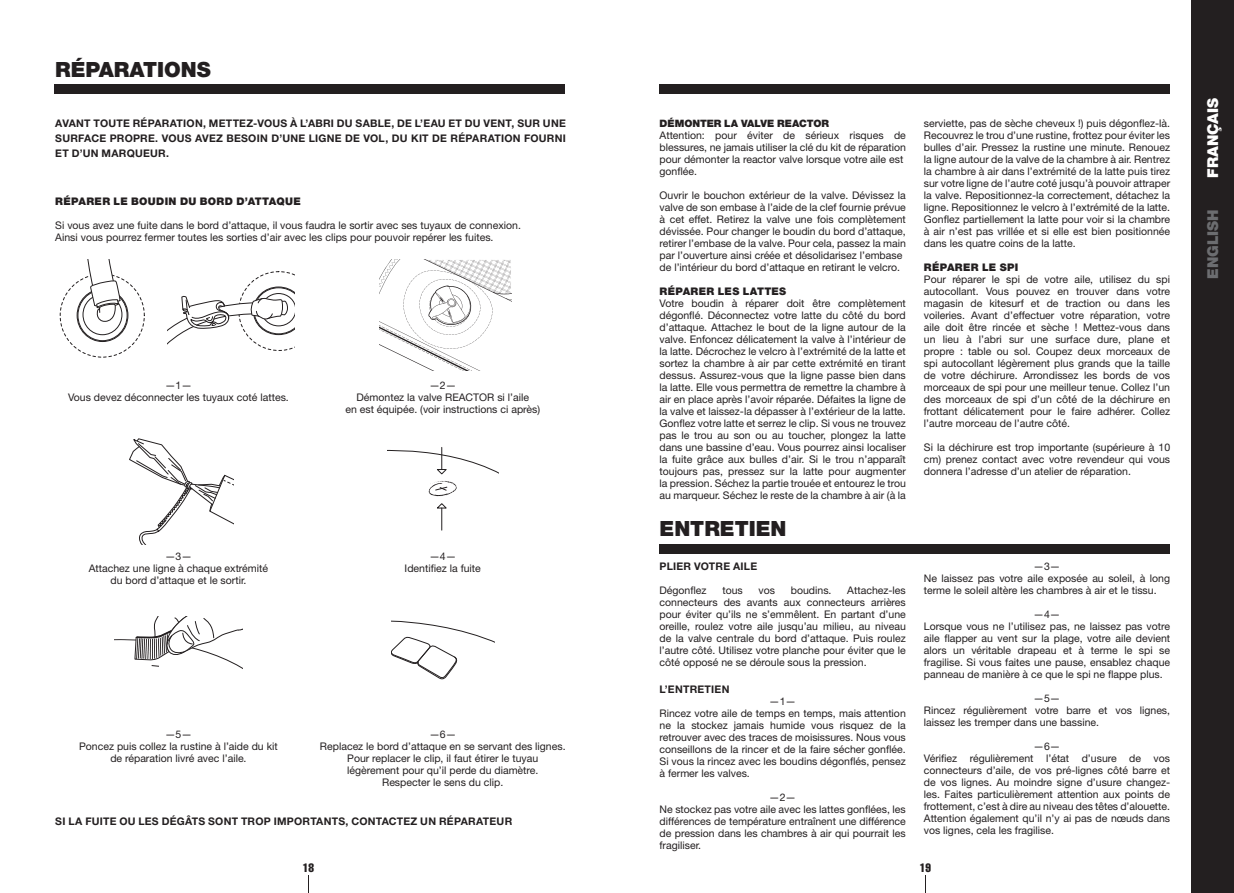
<style>
.page{position:relative;width:1234px;height:893px;background:#fff}
.page>*{position:absolute;margin:0;border:0;box-sizing:border-box;transform-origin:0 0}
.t1{font:900 21px "Helvetica Neue LT Std";color:#231f20}
.t2{font:900 15px "Helvetica Neue LT Std";color:#fff}
.t3{font:900 15px "Helvetica Neue LT Std";color:#6c6d70}
.t4{font:extra-condensed 12px "Helvetica";color:#231f20}
.t5{font:10.5px/12px "Helvetica Neue LT Std";color:#231f20}
.t6{font:700 10.5px/15px "Helvetica Neue LT Std";letter-spacing:.025em;color:#231f20;text-align:justify}
.t7{font:900 10.5px "Helvetica Neue LT Std";letter-spacing:.03em;color:#231f20}
.t8{font:900 10.2px "Helvetica Neue LT Std";color:#231f20}
</style>
<div class="page">
<svg style="left:129px;top:438px;width:105px;height:106px"></svg>
<svg style="left:387px;top:447px;width:111px;height:83px"></svg>
<svg style="left:114px;top:616px;width:129px;height:53px"></svg>
<svg style="left:391px;top:620px;width:103px;height:60px"></svg>
<div style="left:78px;top:290px;width:49px;height:51px;border:1px solid #231f20;border-radius:50%"></div>
<div style="left:83px;top:294px;width:39px;height:41px;border:1px solid #231f20;border-radius:50%"></div>
<div style="left:77px;top:289px;width:51px;height:53px;border:1px solid #231f20;border-radius:50%"></div>
<svg style="left:86px;top:260px;width:34px;height:62px"></svg>
<svg style="left:167px;top:271px;width:128px;height:80px"></svg>
<svg style="left:379px;top:260px;width:132px;height:111px"></svg>
<div style="left:1191px;top:0;width:42px;height:893px;background:#231f20"></div>
<div style="left:54px;top:84px;width:510px;height:10px;background:#231f20"></div>
<div style="left:659px;top:84px;width:510px;height:10px;background:#231f20"></div>
<div style="left:659px;top:544px;width:510px;height:9px;background:#231f20"></div>
<svg style="left:308px;top:876px;width:1px;height:17px"></svg>
<svg style="left:925px;top:876px;width:1px;height:17px"></svg>
<h1 class="t1" style="left:55px;top:57px;width:157px">RÉPARATIONS</h1>
<p class="t6" style="left:55px;top:115px;width:512px">AVANT TOUTE RÉPARATION, METTEZ-VOUS À L’ABRI DU SABLE, DE L’EAU ET DU VENT, SUR UNE SURFACE PROPRE. VOUS AVEZ BESOIN D’UNE LIGNE DE VOL, DU KIT DE RÉPARATION FOURNI ET D’UN MARQUEUR.</p>
<p class="t7" style="left:55px;top:195px;width:247px">RÉPARER LE BOUDIN DU BORD D’ATTAQUE</p>
<p class="t5" style="left:55px;top:220px;width:467px">Si vous avez une fuite dans le bord d’attaque, il vous faudra le sortir avec ses tuyaux de connexion.<br>Ainsi vous pourrez fermer toutes les sorties d’air avec les clips pour pouvoir repérer les fuites.</p>
<p class="t5" style="left:68px;top:379px;width:222px;text-align:center">—1—<br>Vous devez déconnecter les tuyaux coté lattes.</p>
<p class="t5" style="left:345px;top:379px;width:196px;text-align:center">—2—<br>Démontez la valve REACTOR si l’aile<br>en est équipée. (voir instructions ci après)</p>
<p class="t5" style="left:89px;top:550px;width:181px;text-align:center">—3—<br>Attachez une ligne à chaque extrémité du bord d’attaque et le sortir.</p>
<p class="t5" style="left:404px;top:550px;width:78px;text-align:center">—4—<br>Identifiez la fuite</p>
<p class="t5" style="left:79px;top:728px;width:200px;text-align:center">—5—<br>Poncez puis collez la rustine à l’aide du kit de réparation livré avec l’aile.</p>
<p class="t5" style="left:320px;top:728px;width:247px;text-align:center">—6—<br>Replacez le bord d’attaque en se servant des lignes.<br>Pour replacer le clip, il faut étirer le tuyau légèrement pour qu’il perde du diamètre.<br>Respecter le sens du clip.</p>
<p class="t6" style="left:55px;top:813px;width:458px">SI LA FUITE OU LES DÉGÂTS SONT TROP IMPORTANTS, CONTACTEZ UN RÉPARATEUR</p>
<p class="t8" style="left:659px;top:117px;width:171px">DÉMONTER LA VALVE REACTOR</p>
<p class="t5" style="left:659px;top:129px;width:248px">Attention: pour éviter de sérieux risques de blessures, ne jamais utiliser la clé du kit de réparation pour démonter la reactor valve lorsque votre aile est gonflée.</p>
<p class="t5" style="left:659px;top:189px;width:248px">Ouvrir le bouchon extérieur de la valve. Dévissez la valve de son embase à l’aide de la clef fournie prévue à cet effet. Retirez la valve une fois complètement dévissée. Pour changer le boudin du bord d’attaque, retirer l’embase de la valve. Pour cela, passez la main par l’ouverture ainsi créée et désolidarisez l’embase de l’intérieur du bord d’attaque en retirant le velcro.</p>
<p class="t7" style="left:659px;top:285px;width:128px">RÉPARER LES LATTES</p>
<p class="t5" style="left:659px;top:297px;width:248px;text-align:justify">Votre boudin à réparer doit être complètement dégonflé. Déconnectez votre latte du côté du bord d’attaque. Attachez le bout de la ligne autour de la valve. Enfoncez délicatement la valve à l’intérieur de la latte. Décrochez le velcro à l’extrémité de la latte et sortez la chambre à air par cette extrémité en tirant dessus. Assurez-vous que la ligne passe bien dans la latte. Elle vous permettra de remettre la chambre à air en place après l’avoir réparée. Défaites la ligne de la valve et laissez-la dépasser à l’extérieur de la latte.<br>Gonflez votre latte et serrez le clip. Si vous ne trouvez pas le trou au son ou au toucher, plongez la latte dans une bassine d’eau. Vous pourrez ainsi localiser la fuite grâce aux bulles d’air. Si le trou n’apparaît toujours pas, pressez sur la latte pour augmenter la pression. Séchez la partie trouée et entourez le trou au marqueur. Séchez le reste de la chambre à air (à la</p>
<h1 class="t1" style="left:659px;top:516px;width:128px">ENTRETIEN</h1>
<p class="t6" style="left:659px;top:558px;width:99px">PLIER VOTRE AILE</p>
<p class="t5" style="left:659px;top:584px;width:49px">Dégonflez</p>
<p class="t5" style="left:722px;top:584px;width:22px">tous</p>
<p class="t5" style="left:758px;top:584px;width:18px">vos</p>
<p class="t5" style="left:790px;top:584px;width:42px">boudins.</p>
<p class="t5" style="left:659px;top:584px;width:248px;text-align:justify;text-indent:188px">Attachez-les connecteurs des avants aux connecteurs arrières pour éviter qu’ils ne s’emmêlent. En partant d’une oreille, roulez votre aile jusqu’au milieu, au niveau de la valve centrale du bord d’attaque. Puis roulez l’autre côté. Utilisez votre planche pour éviter que le côté opposé ne se déroule sous la pression.</p>
<p class="t6" style="left:659px;top:681px;width:71px">L’ENTRETIEN</p>
<p class="t5" style="left:659px;top:695px;width:248px;text-indent:110px">—1—<br>Rincez votre aile de temps en temps, mais attention ne la stockez jamais humide vous risquez de la retrouver avec des traces de moisissures. Nous vous conseillons de la rincer et de la faire sécher gonflée.<br>Si vous la rincez avec les boudins dégonflés, pensez à fermer les valves.</p>
<p class="t5" style="left:659px;top:791px;width:248px;text-indent:110px">—2—<br>Ne stockez pas votre aile avec les lattes gonflées, les différences de température entraînent une différence de pression dans les chambres à air qui pourrait les fragiliser.</p>
<p class="t5" style="left:923px;top:117px;width:248px;text-align:justify">serviette, pas de sèche cheveux !) puis dégonflez-là.<br>Recouvrez le trou d’une rustine, frottez pour éviter les bulles d’air. Pressez la rustine une minute. Renouez la ligne autour de la valve de la chambre à air. Rentrez la chambre à air dans l’extrémité de la latte puis tirez sur votre ligne de l’autre coté jusqu’à pouvoir attraper la valve. Repositionnez-la correctement, détachez la ligne. Repositionnez le velcro à l’extrémité de la latte.<br>Gonflez partiellement la latte pour voir si la chambre à air n’est pas vrillée et si elle est bien positionnée dans les quatre coins de la latte.</p>
<p class="t7" style="left:923px;top:261px;width:96px">RÉPARER LE SPI</p>
<p class="t5" style="left:923px;top:273px;width:248px;text-align:justify">Pour réparer le spi de votre aile, utilisez du spi autocollant. Vous pouvez en trouver dans votre magasin de kitesurf et de traction ou dans les voileries. Avant d’effectuer votre réparation, votre aile doit être rincée et sèche ! Mettez-vous dans un lieu à l’abri sur une surface dure, plane et propre : table ou sol. Coupez deux morceaux de spi autocollant légèrement plus grands que la taille de votre déchirure. Arrondissez les bords de vos morceaux de spi pour une meilleur tenue. Collez l’un des morceaux de spi d’un côté de la déchirure en frottant délicatement pour le faire adhérer. Collez l’autre morceau de l’autre côté.</p>
<p class="t5" style="left:923px;top:441px;width:248px;text-align:justify">Si la déchirure est trop importante (supérieure à 10 cm) prenez contact avec votre revendeur qui vous donnera l’adresse d’un atelier de réparation.</p>
<p class="t5" style="left:923px;top:560px;width:248px;text-indent:110px">—3—<br>Ne laissez pas votre aile exposée au soleil, à long terme le soleil altère les chambres à air et le tissu.</p>
<p class="t5" style="left:923px;top:608px;width:248px;text-indent:110px">—4—<br>Lorsque vous ne l’utilisez pas, ne laissez pas votre aile flapper au vent sur la plage, votre aile devient alors un véritable drapeau et à terme le spi se fragilise. Si vous faites une pause, ensablez chaque panneau de manière à ce que le spi ne flappe plus.</p>
<p class="t5" style="left:923px;top:692px;width:248px;text-indent:110px">—5—<br>Rincez régulièrement votre barre et vos lignes, laissez les tremper dans une bassine.</p>
<p class="t5" style="left:923px;top:740px;width:248px;text-indent:110px">—6—<br>Vérifiez régulièrement l’état d’usure de vos connecteurs d’aile, de vos pré-lignes côté barre et de vos lignes. Au moindre signe d’usure changez&shy;les. Faites particulièrement attention aux points de frottement, c’est à dire au niveau des têtes d’alouette.<br>Attention également qu’il n’y ai pas de nœuds dans vos lignes, cela les fragilise.</p>
<p class="t4" style="left:303px;top:860px;width:13px">18</p>
<p class="t4" style="left:919px;top:860px;width:13px">19</p>
<h2 class="t2" style="left:1203px;top:178px;width:81px;rotate:-90deg">FRANÇAIS</h2>
<h2 class="t3" style="left:1203px;top:279px;width:71px;rotate:-90deg">ENGLISH</h2>
</div>
